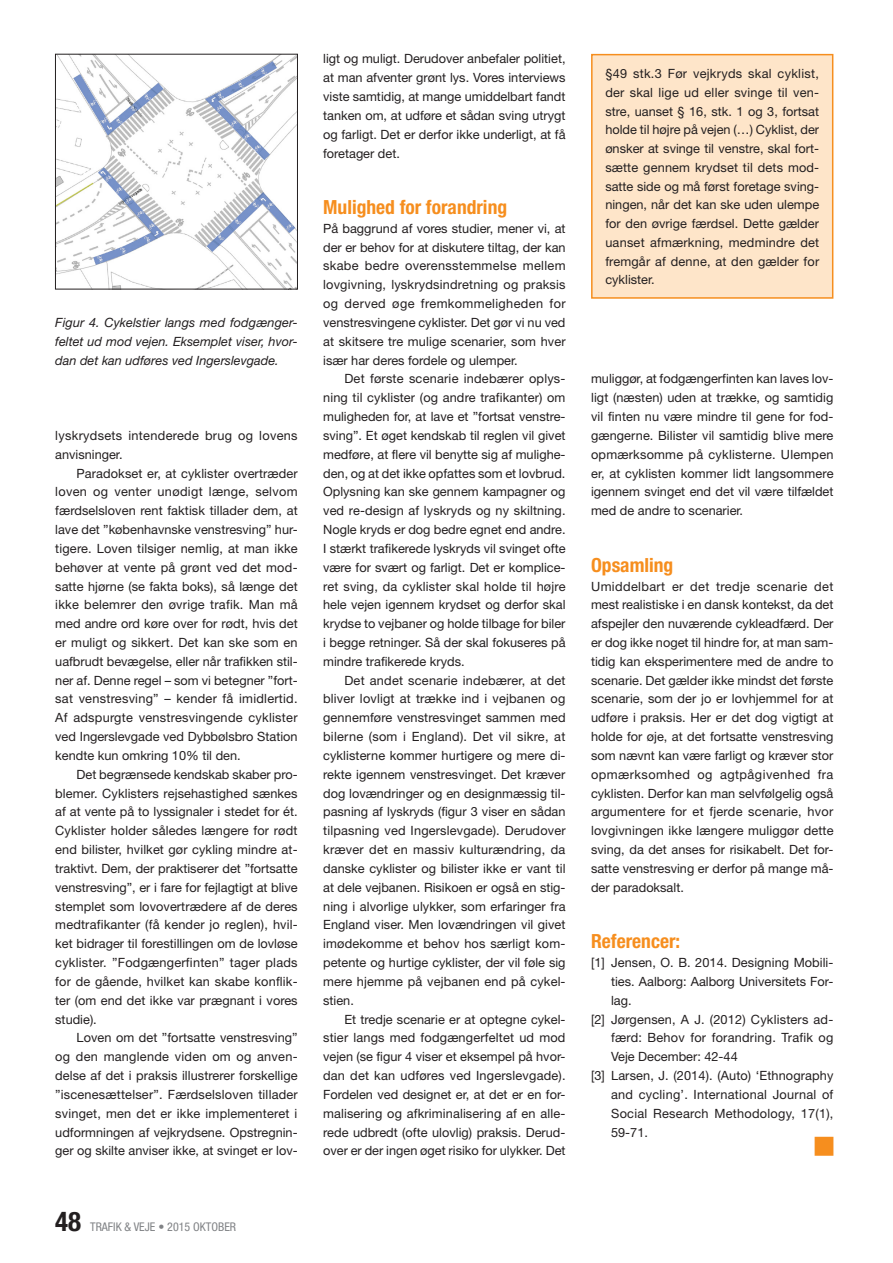
<style>
.page{position:relative;width:893px;height:1263px;background:#fff}
.page>*{position:absolute;margin:0;border:0;box-sizing:border-box;transform-origin:0 0}
.brødtekst{font:700 condensed 27px "Helvetica Neue";color:#231f20}
.mellemrubrik_orange{font:700 condensed 19.5px "Helvetica Neue";color:#f68e1e}
.t1{font:15.9px "Helvetica Neue";color:#f68e1e;scale:1.18 1}
.brød_indryk{font:12.75px/18.9px "Helvetica Neue";color:#231f20;text-align:justify}
.brødtekst-2{font:12.75px/18.9px "Helvetica Neue";letter-spacing:.005em;color:#231f20;text-align:justify}
.Billedtekst{font:italic 12.75px/18.9px "Helvetica Neue";color:#231f20;text-align:justify}
.brød_indryk-2{font:12.75px/18.9px "Helvetica Neue";letter-spacing:.025em;color:#231f20}
.brødtekst-3{font:condensed 12px "Helvetica Neue";color:#808285}
</style>
<div class="page">
<img style="left:57px;top:56px;width:239px;height:231px">
<div style="left:55px;top:54px;width:243px;height:235px;border:1px solid #231f20"></div>
<div style="left:592px;top:55px;width:241px;height:243px;background:#fee5c9"></div>
<div style="left:591px;top:54px;width:242px;height:245px;border:2px solid #f68e1e"></div>
<p class="Billedtekst" style="left:55px;top:313px;width:244px">Figur 4. Cykelstier langs med fodgænger&shy;feltet ud mod vejen. Eksemplet viser, hvor&shy;dan det kan udføres ved Ingerslevgade.</p>
<p class="brød_indryk-2" style="left:55px;top:426px;width:244px">lyskrydsets intenderede brug og lovens anvisninger.</p>
<p class="brød_indryk" style="left:55px;top:463px;width:244px;text-indent:21px">Paradokset er, at cyklister overtræder loven og venter unødigt længe, selvom færdselsloven rent faktisk tillader dem, at lave det ”københavnske venstresving” hur&shy;tigere. Loven tilsiger nemlig, at man ikke behøver at vente på grønt ved det mod&shy;satte hjørne (se fakta boks), så længe det ikke belemrer den øvrige trafik. Man må med andre ord køre over for rødt, hvis det er muligt og sikkert. Det kan ske som en uafbrudt bevægelse, eller når trafikken stil&shy;ner af. Denne regel – som vi betegner ”fort&shy;sat venstresving” – kender få imidlertid.<br>Af adspurgte venstresvingende cyklister ved Ingerslevgade ved Dybbølsbro Station kendte kun omkring 10% til den.</p>
<p class="brød_indryk" style="left:55px;top:765px;width:244px;text-indent:21px">Det begrænsede kendskab skaber pro&shy;blemer. Cyklisters rejsehastighed sænkes af at vente på to lyssignaler i stedet for ét.<br>Cyklister holder således længere for rødt end bilister, hvilket gør cykling mindre at&shy;traktivt. Dem, der praktiserer det ”fortsatte venstresving”, er i fare for fejlagtigt at blive stemplet som lovovertrædere af de deres medtrafikanter (få kender jo reglen), hvil&shy;ket bidrager til forestillingen om de lovløse cyklister. ”Fodgængerfinten” tager plads for de gående, hvilket kan skabe konflik&shy;ter (om end det ikke var prægnant i vores studie).</p>
<p class="brød_indryk" style="left:55px;top:1028px;width:244px;text-indent:21px">Loven om det ”fortsatte venstresving” og den manglende viden om og anven&shy;delse af det i praksis illustrerer forskellige ”iscenesættelser”. Færdselsloven tillader svinget, men det er ikke implementeret i udformningen af vejkrydsene. Opstregnin&shy;ger og skilte anviser ikke, at svinget er lov-</p>
<p class="brødtekst" style="left:55px;top:1205px;width:27px">48</p>
<p class="brødtekst-3" style="left:90px;top:1219px;width:147px">TRAFIK &amp; VEJE • 2015 OKTOBER</p>
<p class="brød_indryk" style="left:323px;top:49px;width:244px">ligt og muligt. Derudover anbefaler politiet, at man afventer grønt lys. Vores interviews viste samtidig, at mange umiddelbart fandt tanken om, at udføre et sådan sving utrygt og farligt. Det er derfor ikke underligt, at få foretager det.</p>
<p class="mellemrubrik_orange" style="left:323px;top:195px;width:185px">Mulighed for forandring</p>
<p class="brødtekst-2" style="left:323px;top:219px;width:244px">På baggrund af vores studier, mener vi, at der er behov for at diskutere tiltag, der kan skabe bedre overensstemmelse mellem lovgivning, lyskrydsindretning og praksis og derved øge fremkommeligheden for venstresvingene cyklister. Det gør vi nu ved at skitsere tre mulige scenarier, som hver især har deres fordele og ulemper.</p>
<p class="brød_indryk" style="left:323px;top:369px;width:244px;text-indent:21px">Det første scenarie indebærer oplys&shy;ning til cyklister (og andre trafikanter) om muligheden for, at lave et ”fortsat venstre&shy;sving”. Et øget kendskab til reglen vil givet medføre, at flere vil benytte sig af mulighe&shy;den, og at det ikke opfattes som et lovbrud.<br>Oplysning kan ske gennem kampagner og ved re-design af lyskryds og ny skiltning.<br>Nogle kryds er dog bedre egnet end andre.<br>I stærkt trafikerede lyskryds vil svinget ofte være for svært og farligt. Det er komplice&shy;ret sving, da cyklister skal holde til højre hele vejen igennem krydset og derfor skal krydse to vejbaner og holde tilbage for biler i begge retninger. Så der skal fokuseres på mindre trafikerede kryds.</p>
<p class="brød_indryk" style="left:323px;top:670px;width:244px;text-indent:21px">Det andet scenarie indebærer, at det bliver lovligt at trække ind i vejbanen og gennemføre venstresvinget sammen med bilerne (som i England). Det vil sikre, at cyklisterne kommer hurtigere og mere di&shy;rekte igennem venstresvinget. Det kræver dog lovændringer og en designmæssig til&shy;pasning af lyskryds (figur 3 viser en sådan tilpasning ved Ingerslevgade). Derudover kræver det en massiv kulturændring, da danske cyklister og bilister ikke er vant til at dele vejbanen. Risikoen er også en stig&shy;ning i alvorlige ulykker, som erfaringer fra England viser. Men lovændringen vil givet imødekomme et behov hos særligt kom&shy;petente og hurtige cyklister, der vil føle sig mere hjemme på vejbanen end på cykel&shy;stien.</p>
<p class="brød_indryk" style="left:323px;top:1009px;width:244px;text-indent:21px">Et tredje scenarie er at optegne cykel&shy;stier langs med fodgængerfeltet ud mod vejen (se figur 4 viser et eksempel på hvor&shy;dan det kan udføres ved Ingerslevgade).<br>Fordelen ved designet er, at det er en for&shy;malisering og afkriminalisering af en alle&shy;rede udbredt (ofte ulovlig) praksis. Derud&shy;over er der ingen øget risiko for ulykker. Det</p>
<p class="brødtekst-2" style="left:605px;top:64px;width:215px">§49 stk.3 Før vejkryds skal cyklist, der skal lige ud eller svinge til ven&shy;stre, uanset § 16, stk. 1 og 3, fortsat holde til højre på vejen (…) Cyklist, der ønsker at svinge til venstre, skal fort&shy;sætte gennem krydset til dets mod&shy;satte side og må først foretage sving&shy;ningen, når det kan ske uden ulempe for den øvrige færdsel. Dette gælder uanset afmærkning, medmindre det fremgår af denne, at den gælder for cyklister.</p>
<p class="brød_indryk" style="left:591px;top:369px;width:244px">muliggør, at fodgængerfinten kan laves lov&shy;ligt (næsten) uden at trække, og samtidig vil finten nu være mindre til gene for fod&shy;gængerne. Bilister vil samtidig blive mere opmærksomme på cyklisterne. Ulempen er, at cyklisten kommer lidt langsommere igennem svinget end det vil være tilfældet med de andre to scenarier.</p>
<p class="mellemrubrik_orange" style="left:591px;top:553px;width:84px">Opsamling</p>
<p class="brødtekst-2" style="left:591px;top:576px;width:244px">Umiddelbart er det tredje scenarie det mest realistiske i en dansk kontekst, da det afspejler den nuværende cykleadfærd. Der er dog ikke noget til hindre for, at man sam&shy;tidig kan eksperimentere med de andre to scenarie. Det gælder ikke mindst det første scenarie, som der jo er lovhjemmel for at udføre i praksis. Her er det dog vigtigt at holde for øje, at det fortsatte venstresving som nævnt kan være farligt og kræver stor opmærksomhed og agtpågivenhed fra cyklisten. Derfor kan man selvfølgelig også argumentere for et fjerde scenarie, hvor lovgivningen ikke længere muliggør dette sving, da det anses for risikabelt. Det for&shy;satte venstresving er derfor på mange må&shy;der paradoksalt.</p>
<p class="mellemrubrik_orange" style="left:591px;top:929px;width:91px">Referencer:</p>
<p class="brødtekst-2" style="left:611px;top:953px;width:224px;text-indent:-20px">[1] Jensen, O. B. 2014. Designing Mobili&shy;ties. Aalborg: Aalborg Universitets For&shy;lag.</p>
<p class="brødtekst-2" style="left:611px;top:1009px;width:224px;text-indent:-20px">[2] Jørgensen, A J. (2012) Cyklisters ad&shy;færd: Behov for forandring. Trafik og Veje December: 42-44</p>
<p class="brødtekst-2" style="left:611px;top:1066px;width:224px;text-indent:-20px">[3] Larsen, J. (2014). (Auto) ‘Ethnography and cycling’. International Journal of Social Research Methodology, 17(1), 59-71.</p>
<p class="t1" style="left:815px;top:1133px;width:17px">█</p>
</div>
